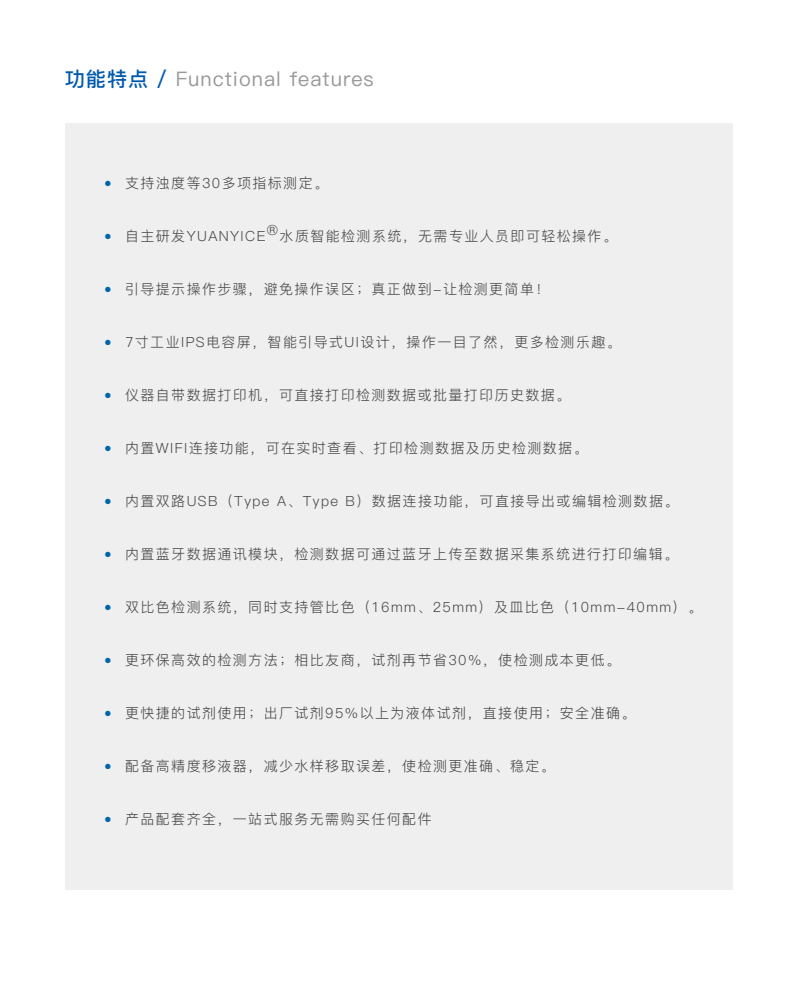
<style>
.page{position:relative;width:800px;height:1000px;background:#fff}
.page>*{position:absolute;margin:0;border:0;box-sizing:border-box;transform-origin:0 0}
.t1{font:20.1px "Ping Fang SC Medium";letter-spacing:.05em;color:#999}
.t2{font:14px "Ping Fang SC Regular";letter-spacing:.1em;color:#444}
.t3{font:7px "Ping Fang SC Medium";color:#0064aa}
.s1{font-family:"Ping Fang SC Bold";color:#005aae}
</style>
<div class="page">
<div style="left:65px;top:123px;width:668px;height:767px;background:#efefef"></div>
<h1 class="t1" style="left:65px;top:67px;width:310px"><span class="s1">功能特点 /</span> Functional features</h1>
<p class="t3" style="left:104px;top:179px;width:8px">●</p>
<p class="t3" style="left:104px;top:232px;width:8px">●</p>
<p class="t3" style="left:104px;top:285px;width:8px">●</p>
<p class="t3" style="left:104px;top:338px;width:8px">●</p>
<p class="t3" style="left:104px;top:391px;width:8px">●</p>
<p class="t3" style="left:104px;top:444px;width:8px">●</p>
<p class="t3" style="left:104px;top:497px;width:8px">●</p>
<p class="t3" style="left:104px;top:550px;width:8px">●</p>
<p class="t3" style="left:104px;top:603px;width:8px">●</p>
<p class="t3" style="left:104px;top:656px;width:8px">●</p>
<p class="t3" style="left:104px;top:709px;width:8px">●</p>
<p class="t3" style="left:104px;top:762px;width:8px">●</p>
<p class="t3" style="left:104px;top:815px;width:8px">●</p>
<p class="t2" style="left:125px;top:174px;width:205px">支持浊度等30多项指标测定。</p>
<p class="t2" style="left:125px;top:227px;width:493px">自主研发YUANYICE®水质智能检测系统，无需专业人员即可轻松操作。</p>
<p class="t2" style="left:125px;top:280px;width:426px">引导提示操作步骤，避免操作误区；真正做到-让检测更简单！</p>
<p class="t2" style="left:125px;top:333px;width:497px">7寸工业IPS电容屏，智能引导式UI设计，操作一目了然，更多检测乐趣。</p>
<p class="t2" style="left:125px;top:386px;width:447px">仪器自带数据打印机，可直接打印检测数据或批量打印历史数据。</p>
<p class="t2" style="left:125px;top:439px;width:464px">内置WIFI连接功能，可在实时查看、打印检测数据及历史检测数据。</p>
<p class="t2" style="left:125px;top:492px;width:555px">内置双路USB（Type A、Type B）数据连接功能，可直接导出或编辑检测数据。</p>
<p class="t2" style="left:125px;top:545px;width:555px">内置蓝牙数据通讯模块，检测数据可通过蓝牙上传至数据采集系统进行打印编辑。</p>
<p class="t2" style="left:125px;top:598px;width:578px">双比色检测系统，同时支持管比色（16mm、25mm）及皿比色（10mm-40mm）。</p>
<p class="t2" style="left:125px;top:652px;width:496px">更环保高效的检测方法；相比友商，试剂再节省30%，使检测成本更低。</p>
<p class="t2" style="left:125px;top:705px;width:512px">更快捷的试剂使用；出厂试剂95%以上为液体试剂，直接使用；安全准确。</p>
<p class="t2" style="left:125px;top:758px;width:431px">配备高精度移液器，减少水样移取误差，使检测更准确、稳定。</p>
<p class="t2" style="left:125px;top:811px;width:308px">产品配套齐全，一站式服务无需购买任何配件</p>
</div>
